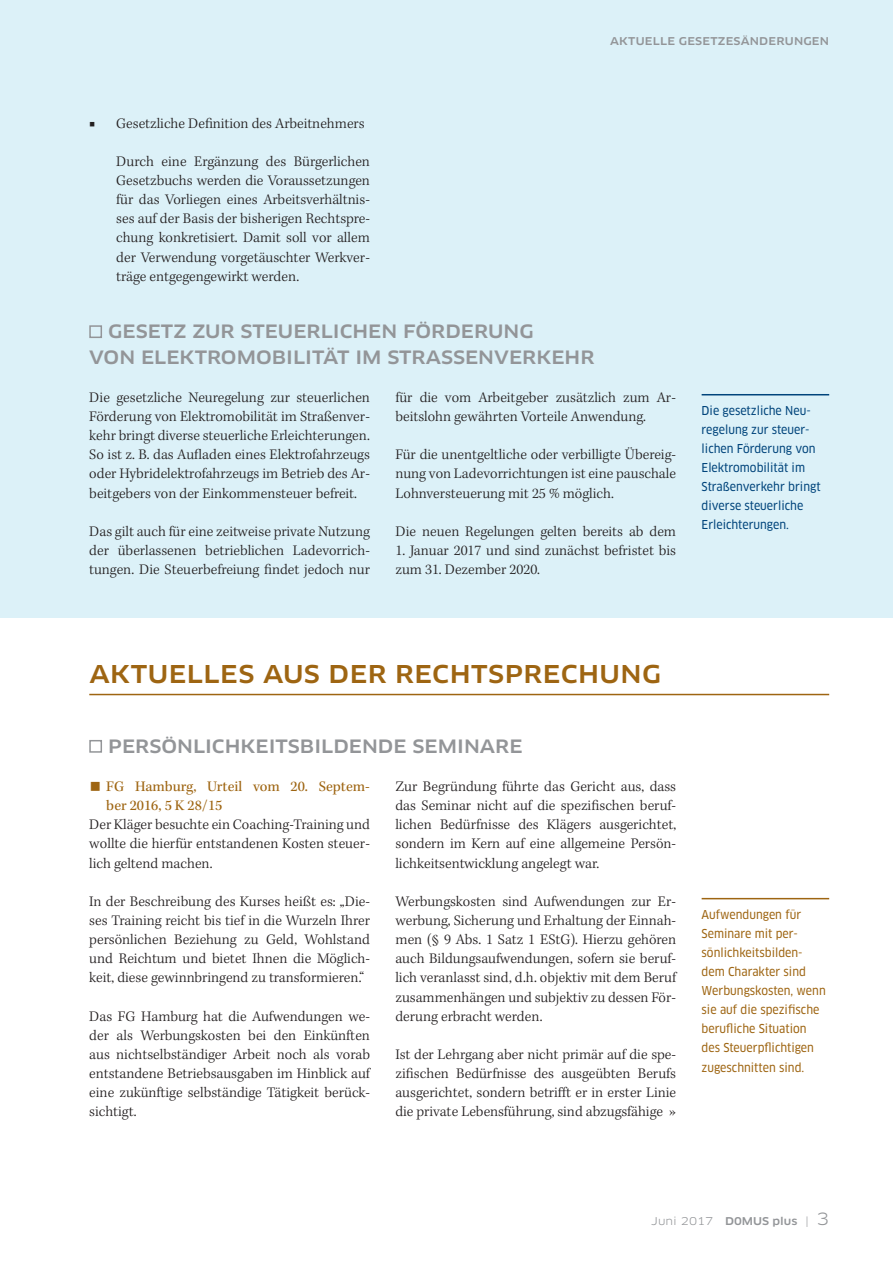
<style>
.page{position:relative;width:893px;height:1263px;background:#fff}
.page>*{position:absolute;margin:0;border:0;box-sizing:border-box;transform-origin:0 0}
.t1{font:500 expanded 24px "Clan Pro";letter-spacing:.02em;color:#9e6512}
.t2{font:500 expanded 18px "Clan Pro";color:#939598}
.t3{font:300 15px/19.2px "Kepler Std";color:#231f20;text-align:justify}
.t4{font:15px/19.2px "Kepler Std";color:#9e6512}
.t5{font:12px/19.2px "Clan Pro Narr News";color:#9e6512}
.t6{font:12px/19.2px "Clan Pro Narr News";color:#00447b}
.t7{font:500 expanded 10.5px "Clan Pro";color:#939598}
.t8{font:expanded 10.5px "Clan Pro";color:#939598}
.s1{font-weight:400}
.s2{font-size:30px}
.s3{font-weight:500}
.s4{font-size:16.5px}
</style>
<div class="page">
<div style="left:0;top:0;width:893px;height:617px;background:#dcf1f8"></div>
<div style="left:89px;top:740px;width:13px;height:13px;border:2px solid #939598"></div>
<div style="left:89px;top:325px;width:13px;height:13px;border:2px solid #939598"></div>
<hr style="left:89px;top:694px;width:740px;height:1px;background:#9e6512">
<hr style="left:702px;top:898px;width:127px;height:1px;background:#9e6512">
<hr style="left:702px;top:394px;width:127px;height:1px;background:#00447b">
<p class="t7" style="left:610px;top:35px;width:18px">AKTUELLE</p>
<p class="t7" style="left:679px;top:35px;width:18px">GESETZESÄNDERUN</p>
<p class="t7" style="left:803px;top:35px;width:18px">GEN</p>
<p class="t3" style="left:89px;top:114px;width:277px"><span class="s1">■</span> Gesetzliche Definition des Arbeitnehmers</p>
<p class="t3" style="left:116px;top:152px;width:255px">Durch eine Ergänzung des Bürgerlichen Gesetzbuchs werden die Voraussetzungen für das Vorliegen eines Arbeitsverhältnis&shy;ses auf der Basis der bisherigen Rechtspre&shy;chung konkretisiert. Damit soll vor allem der Verwendung vorgetäuschter Werkver&shy;träge entgegengewirkt werden.</p>
<p class="t2" style="left:108px;top:321px;width:28px">GESETZ</p>
<p class="t2" style="left:192px;top:321px;width:15px">ZUR</p>
<p class="t2" style="left:241px;top:321px;width:14px">STEUERL</p>
<p class="t2" style="left:333px;top:321px;width:114px">ICHEN FÖRDERUN</p>
<p class="t2" style="left:519px;top:321px;width:16px">G</p>
<p class="t2" style="left:89px;top:346px;width:66px">VON ELEKTR</p>
<p class="t2" style="left:221px;top:346px;width:105px">OMOBILITÄT</p>
<p class="t2" style="left:355px;top:346px;width:46px">IM STR</p>
<p class="t2" style="left:426px;top:346px;width:29px">ASSEN</p>
<p class="t2" style="left:494px;top:346px;width:30px">VERKE</p>
<p class="t2" style="left:565px;top:346px;width:29px">HR</p>
<p class="t3" style="left:89px;top:388px;width:282px">Die gesetzliche Neuregelung zur steuerlichen Förderung von Elektromobilität im Straßenver&shy;kehr bringt diverse steuerliche Erleichterungen.<br>So ist z. B. das Aufladen eines Elektrofahrzeugs oder Hybridelektrofahrzeugs im Betrieb des Ar&shy;beitgebers von der Einkommensteuer befreit.</p>
<p class="t3" style="left:89px;top:522px;width:282px">Das gilt auch für eine zeitweise private Nutzung der überlassenen betrieblichen Ladevorrich&shy;tungen. Die Steuerbefreiung findet jedoch nur</p>
<p class="t3" style="left:395px;top:388px;width:282px">für die vom Arbeitgeber zusätzlich zum Ar&shy;beitslohn gewährten Vorteile Anwendung.</p>
<p class="t3" style="left:395px;top:446px;width:282px">Für die unentgeltliche oder verbilligte Übereig&shy;nung von Ladevorrichtungen ist eine pauschale Lohnversteuerung mit 25 % möglich.</p>
<p class="t3" style="left:395px;top:522px;width:282px">Die neuen Regelungen gelten bereits ab dem</p>
<p class="t3" style="left:395px;top:541px;width:282px">1. Januar 2017 und sind zunächst befristet bis zum 31. Dezember 2020.</p>
<p class="t6" style="left:702px;top:401px;width:121px">Die gesetzliche Neu&shy;regelung zur steuer&shy;lichen Förderung von<br>Elektromobilität im<br>Straßenverkehr bringt diverse steuerliche<br>Erleichterungen.</p>
<h1 class="t1" style="left:89px;top:659px;width:570px">AKTUELLES AUS DER RECHTSPRECH UNG</h1>
<p class="t2" style="left:108px;top:735px;width:28px">PERS</p>
<p class="t2" style="left:161px;top:735px;width:175px">ÖNLICHKEITSBILDENDE</p>
<p class="t2" style="left:412px;top:735px;width:97px">SEMINARE</p>
<p class="t4" style="left:106px;top:777px;width:265px;text-indent:-17px"><span class="s2">■</span> FG Hamburg, Urteil vom 20. Septem&shy;ber 2016, 5 K 28/15</p>
<p class="t3" style="left:89px;top:816px;width:282px">Der Kläger besuchte ein Coaching-Training und wollte die hierfür entstandenen Kosten steuer&shy;lich geltend machen.</p>
<p class="t3" style="left:89px;top:892px;width:282px">In der Beschreibung des Kurses heißt es: „Die&shy;ses Training reicht bis tief in die Wurzeln Ihrer persönlichen Beziehung zu Geld, Wohlstand und Reichtum und bietet Ihnen die Möglich&shy;keit, diese gewinnbringend zu transformieren.“</p>
<p class="t3" style="left:89px;top:1007px;width:282px">Das FG Hamburg hat die Aufwendungen we&shy;der als Werbungskosten bei den Einkünften aus nichtselbständiger Arbeit noch als vorab entstandene Betriebsausgaben im Hinblick auf eine zukünftige selbständige Tätigkeit berück&shy;sichtigt.</p>
<p class="t3" style="left:395px;top:777px;width:282px">Zur Begründung führte das Gericht aus, dass das Seminar nicht auf die spezifischen beruf&shy;lichen Bedürfnisse des Klägers ausgerichtet, sondern im Kern auf eine allgemeine Persön&shy;lichkeitsentwicklung angelegt war.</p>
<p class="t3" style="left:395px;top:892px;width:282px">Werbungskosten sind Aufwendungen zur Er&shy;werbung, Sicherung und Erhaltung der Einnah&shy;men (§ 9 Abs. 1 Satz 1 EStG). Hierzu gehören auch Bildungsaufwendungen, sofern sie beruf&shy;lich veranlasst sind, d.h. objektiv mit dem Beruf zusammenhängen und subjektiv zu dessen För&shy;derung erbracht werden.</p>
<p class="t3" style="left:395px;top:1045px;width:282px">Ist der Lehrgang aber nicht primär auf die spe&shy;zifischen Bedürfnisse des ausgeübten Berufs ausgerichtet, sondern betrifft er in erster Linie die private Lebensführung, sind abzugsfähige »</p>
<p class="t5" style="left:702px;top:904px;width:126px">Aufwendungen für<br>Seminare mit per&shy;sönlichkeitsbilden&shy;dem Charakter sind<br>Werbungskosten, wenn sie auf die spezifische berufliche Situation des Steuerpflichtigen zugeschnitten sind.</p>
<p class="t8" style="left:651px;top:1215px;width:180px">Juni 2017 <span class="s3">D0MUS PLUS</span> | <span class="s4">3</span></p>
</div>
